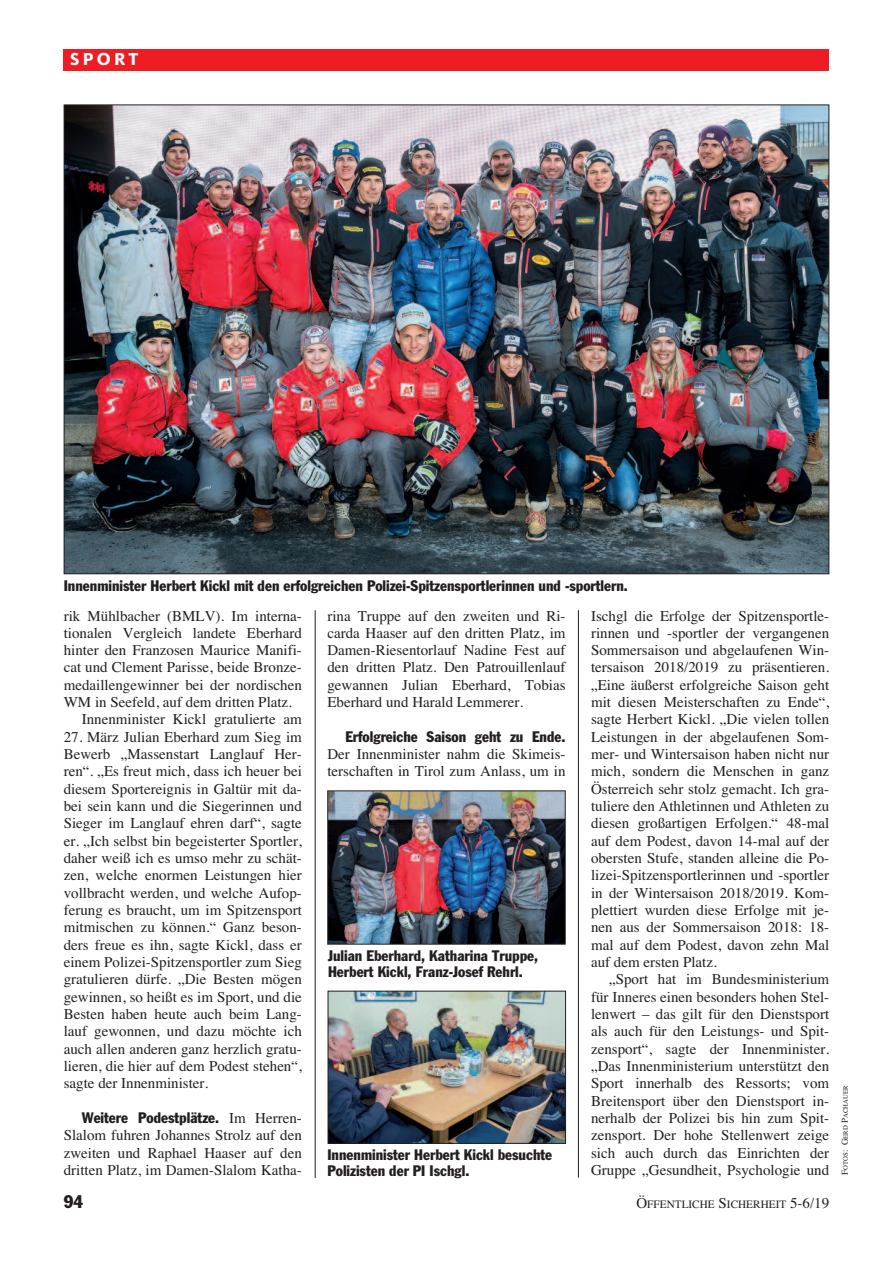
<style>
.page{position:relative;width:893px;height:1263px;background:#fff}
.page>*{position:absolute;margin:0;border:0;box-sizing:border-box;transform-origin:0 0}
.t1{font:800 18px "Kievit";letter-spacing:.175em;color:#fff}
.t2{font:condensed 18px "Franklin Gothic";color:#231f20}
.t3{font:15px/17.4px "Times";color:#231f20;text-align:justify}
.t4{font:condensed 15px/15.8px "Franklin Gothic";color:#231f20}
.t5{font:11.25px "Times";color:#231f20}
.t6{font:6.75px "Times";color:#231f20}
.s1{font-family:"Times";font-stretch:normal}
.s2{font-size:15px}
.s3{font-size:9px}
</style>
<div class="page">
<hr style="left:578px;top:610px;width:1px;height:568px;background:#231f20">
<div style="left:64px;top:49px;width:765px;height:21px;background:#ee1d23"></div>
<hr style="left:315px;top:610px;width:1px;height:568px;background:#231f20">
<img style="left:66px;top:107px;width:761px;height:465px">
<img style="left:330px;top:993px;width:234px;height:149px">
<div style="left:328px;top:991px;width:238px;height:153px;border:1px solid #231f20"></div>
<img style="left:329px;top:792px;width:235px;height:150px">
<div style="left:327px;top:790px;width:239px;height:154px;border:1px solid #231f20"></div>
<p class="t1" style="left:70px;top:53px;width:70px">SPORT</p>
<p class="t4" style="left:64px;top:579px;width:566px">Innenminister Herbert Kickl mit den erfolgreichen Polizei-Spitzensportlerinnen und -sportlern.</p>
<p class="t3" style="left:64px;top:607px;width:240px">rik Mühlbacher (BMLV). Im interna-</p>
<p class="t3" style="left:64px;top:624px;width:240px">tionalen Vergleich landete Eberhard</p>
<p class="t3" style="left:64px;top:641px;width:240px">hinter den Franzosen Maurice Manifi-</p>
<p class="t3" style="left:64px;top:659px;width:240px">cat und Clement Parisse, beide Bronze-</p>
<p class="t3" style="left:64px;top:676px;width:240px">medaillengewinner bei der nordischen</p>
<p class="t3" style="left:64px;top:693px;width:230px">WM in Seefeld, auf dem dritten Platz.</p>
<p class="t3" style="left:82px;top:711px;width:222px">Innenminister Kickl gratulierte am</p>
<p class="t3" style="left:64px;top:728px;width:240px">27. März Julian Eberhard zum Sieg im Bewerb „Massenstart Langlauf Her&shy;ren“. „Es freut mich, dass ich heuer bei diesem Sportereignis in Galtür mit da&shy;bei sein kann und die Siegerinnen und Sieger im Langlauf ehren darf“, sagte er. „Ich selbst bin begeisterter Sportler, daher weiß ich es umso mehr zu schät&shy;zen, welche enormen Leistungen hier vollbracht werden, und welche Aufop&shy;ferung es braucht, um im Spitzensport mitmischen zu können.“ Ganz beson&shy;ders freue es ihn, sagte Kickl, dass er einem Polizei-Spitzensportler zum Sieg gratulieren dürfe. „Die Besten mögen gewinnen, so heißt es im Sport, und die Besten haben heute auch beim Lang&shy;lauf gewonnen, und dazu möchte ich auch allen anderen ganz herzlich gratu&shy;lieren, die hier auf dem Podest stehen“, sagte der Innenminister.</p>
<p class="t4" style="left:82px;top:1111px;width:222px">Weitere Podestplätze. <span class="s1">Im Herren-</span></p>
<p class="t3" style="left:64px;top:1126px;width:240px">Slalom fuhren Johannes Strolz auf den zweiten und Raphael Haaser auf den dritten Platz, im Damen-Slalom Katha-</p>
<p class="t2" style="left:64px;top:1195px;width:21px">94</p>
<p class="t3" style="left:327px;top:607px;width:240px">rina Truppe auf den zweiten und Ri&shy;carda Haaser auf den dritten Platz, im Damen-Riesentorlauf Nadine Fest auf den dritten Platz. Den Patrouillenlauf gewannen Julian Eberhard, Tobias Eberhard und Harald Lemmerer.</p>
<p class="t4" style="left:345px;top:730px;width:222px">Erfolgreiche Saison geht zu Ende.</p>
<p class="t3" style="left:327px;top:745px;width:240px">Der Innenminister nahm die Skimeis&shy;terschaften in Tirol zum Anlass, um in</p>
<p class="t4" style="left:328px;top:949px;width:212px">Julian Eberhard, Katharina Truppe,<br>Herbert Kickl, Franz-Josef Rehrl.</p>
<p class="t4" style="left:327px;top:1148px;width:226px">Innenminister Herbert Kickl besuchte<br>Polizisten der PI Ischgl.</p>
<p class="t3" style="left:591px;top:607px;width:240px">Ischgl die Erfolge der Spitzensportle&shy;rinnen und -sportler der vergangenen Sommersaison und abgelaufenen Win&shy;tersaison 2018/2019 zu präsentieren. „Eine äußerst erfolgreiche Saison geht mit diesen Meisterschaften zu Ende“, sagte Herbert Kickl. „Die vielen tollen Leistungen in der abgelaufenen Som&shy;mer- und Wintersaison haben nicht nur mich, sondern die Menschen in ganz Österreich sehr stolz gemacht. Ich gra&shy;tuliere den Athletinnen und Athleten zu diesen großartigen Erfolgen.“ 48-mal auf dem Podest, davon 14-mal auf der obersten Stufe, standen alleine die Po&shy;lizei-Spitzensportlerinnen und -sportler in der Wintersaison 2018/2019. Kom&shy;plettiert wurden diese Erfolge mit je&shy;nen aus der Sommersaison 2018: 18- mal auf dem Podest, davon zehn Mal auf dem ersten Platz.</p>
<p class="t3" style="left:591px;top:970px;width:240px;text-indent:18px">„Sport hat im Bundesministerium für Inneres einen besonders hohen Stel&shy;lenwert – das gilt für den Dienstsport als auch für den Leistungs- und Spit&shy;zensport“, sagte der Innenminister. „Das Innenministerium unterstützt den Sport innerhalb des Ressorts; vom Breitensport über den Dienstsport in&shy;nerhalb der Polizei bis hin zum Spit&shy;zensport. Der hohe Stellenwert zeige sich auch durch das Einrichten der Gruppe „Gesundheit, Psychologie und</p>
<p class="t5" style="left:636px;top:1197px;width:194px"><span class="s2">Ö</span>FFENTLICHE <span class="s2">S</span>ICHERHEIT <span class="s2">5-6/19</span></p>
<p class="t6" style="left:842px;top:1175px;width:91px;rotate:-90deg"><span class="s3">F</span>OTOS<span class="s3">: G</span>ERD <span class="s3">P</span>ACHAUER</p>
</div>
